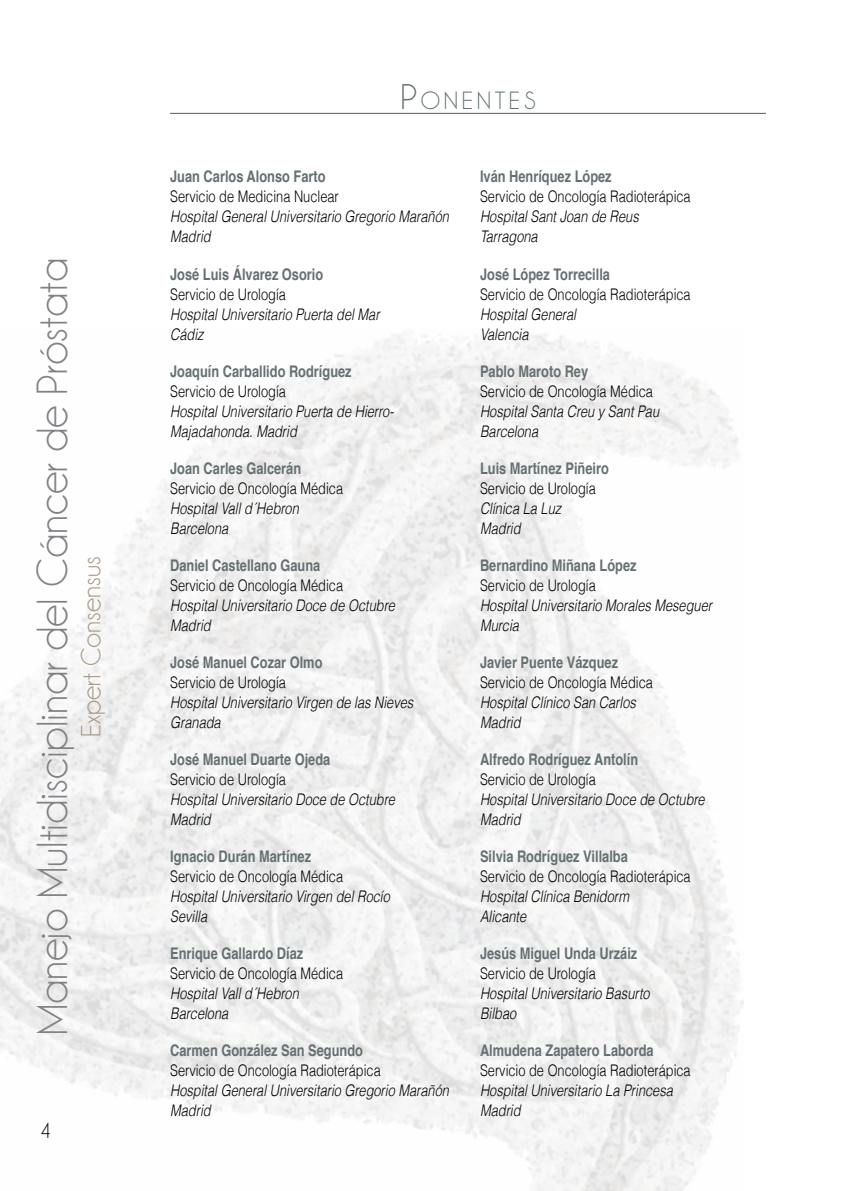
<style>
.page{position:relative;width:851px;height:1191px;background:#fff}
.page>*{position:absolute;margin:0;border:0;box-sizing:border-box;transform-origin:0 0}
.t1{font:44px "Champagne&Limousines";color:#808285}
.t2{font:28px "Champagne&Limousines";color:#a69984}
.t3{font:25.2px "Champagne&Limousines";letter-spacing:.145em;color:#647072}
.t4{font:22px "Champagne&Limousines";color:#000}
.t5{font:italic 300 16px/20px "Helvetica";color:#000;scale:.8 1}
.t6{font:300 16px "Helvetica";color:#000;scale:.8 1}
.t7{font:700 16px "Helvetica";color:#647072;scale:.8 1}
.s1{font-size:36px}
</style>
<div class="page">
<hr style="left:170px;top:113px;width:595px;height:1px;background:#647072">
<h1 class="t1" style="left:27px;top:1035px;width:778px;rotate:-90deg">Manejo Multidisciplinar del Cáncer de Próstata</h1>
<h2 class="t2" style="left:75px;top:737px;width:182px;rotate:-90deg">Expert Consensus</h2>
<h3 class="t4" style="left:40px;top:1118px;width:13px">4</h3>
<h3 class="t3" style="left:400px;top:86px;width:137px"><span class="s1">P</span>ONENTES</h3>
<p class="t7" style="left:170px;top:162px;width:196px">Juan Carlos Alonso Farto</p>
<p class="t6" style="left:170px;top:184px;width:212px">Servicio de Medicina Nuclear</p>
<p class="t5" style="left:170px;top:206px;width:350px">Hospital General Universitario Gregorio Marañón<br>Madrid</p>
<p class="t7" style="left:170px;top:259px;width:193px">José Luis Álvarez Osorio</p>
<p class="t6" style="left:170px;top:281px;width:146px">Servicio de Urología</p>
<p class="t5" style="left:170px;top:303px;width:263px">Hospital Universitario Puerta del Mar<br>Cádiz</p>
<p class="t7" style="left:170px;top:356px;width:228px">Joaquín Carballido Rodríguez</p>
<p class="t6" style="left:170px;top:378px;width:146px">Servicio de Urología</p>
<p class="t5" style="left:170px;top:400px;width:281px">Hospital Universitario Puerta de Hierro-<br>Majadahonda. Madrid</p>
<p class="t7" style="left:170px;top:453px;width:165px">Joan Carles Galcerán</p>
<p class="t6" style="left:170px;top:475px;width:218px">Servicio de Oncología Médica</p>
<p class="t5" style="left:170px;top:497px;width:162px">Hospital Vall d´Hebron<br>Barcelona</p>
<p class="t7" style="left:170px;top:550px;width:189px">Daniel Castellano Gauna</p>
<p class="t6" style="left:170px;top:572px;width:218px">Servicio de Oncología Médica</p>
<p class="t5" style="left:170px;top:594px;width:282px">Hospital Universitario Doce de Octubre<br>Madrid</p>
<p class="t7" style="left:170px;top:647px;width:192px">José Manuel Cozar Olmo</p>
<p class="t6" style="left:170px;top:669px;width:146px">Servicio de Urología</p>
<p class="t5" style="left:170px;top:692px;width:305px">Hospital Universitario Virgen de las Nieves<br>Granada</p>
<p class="t7" style="left:170px;top:744px;width:202px">José Manuel Duarte Ojeda</p>
<p class="t6" style="left:170px;top:766px;width:146px">Servicio de Urología</p>
<p class="t5" style="left:170px;top:789px;width:282px">Hospital Universitario Doce de Octubre<br>Madrid</p>
<p class="t7" style="left:170px;top:841px;width:178px">Ignacio Durán Martínez</p>
<p class="t6" style="left:170px;top:863px;width:218px">Servicio de Oncología Médica</p>
<p class="t5" style="left:170px;top:886px;width:276px">Hospital Universitario Virgen del Rocío<br>Sevilla</p>
<p class="t7" style="left:170px;top:938px;width:168px">Enrique Gallardo Díaz</p>
<p class="t6" style="left:170px;top:960px;width:218px">Servicio de Oncología Médica</p>
<p class="t5" style="left:170px;top:983px;width:162px">Hospital Vall d´Hebron<br>Barcelona</p>
<p class="t7" style="left:170px;top:1035px;width:242px">Carmen González San Segundo</p>
<p class="t6" style="left:170px;top:1057px;width:265px">Servicio de Oncología Radioterápica</p>
<p class="t5" style="left:170px;top:1080px;width:350px">Hospital General Universitario Gregorio Marañón<br>Madrid</p>
<p class="t7" style="left:480px;top:162px;width:166px">Iván Henríquez López</p>
<p class="t6" style="left:480px;top:184px;width:265px">Servicio de Oncología Radioterápica</p>
<p class="t5" style="left:480px;top:206px;width:200px">Hospital Sant Joan de Reus<br>Tarragona</p>
<p class="t7" style="left:480px;top:259px;width:164px">José López Torrecilla</p>
<p class="t6" style="left:480px;top:281px;width:265px">Servicio de Oncología Radioterápica</p>
<p class="t5" style="left:480px;top:303px;width:122px">Hospital General<br>Valencia</p>
<p class="t7" style="left:480px;top:356px;width:137px">Pablo Maroto Rey</p>
<p class="t6" style="left:480px;top:378px;width:218px">Servicio de Oncología Médica</p>
<p class="t5" style="left:480px;top:400px;width:225px">Hospital Santa Creu y Sant Pau<br>Barcelona</p>
<p class="t7" style="left:480px;top:453px;width:162px">Luis Martínez Piñeiro</p>
<p class="t6" style="left:480px;top:475px;width:146px">Servicio de Urología</p>
<p class="t5" style="left:480px;top:497px;width:103px">Clínica La Luz<br>Madrid</p>
<p class="t7" style="left:480px;top:550px;width:197px">Bernardino Miñana López</p>
<p class="t6" style="left:480px;top:572px;width:146px">Servicio de Urología</p>
<p class="t5" style="left:480px;top:594px;width:291px">Hospital Universitario Morales Meseguer<br>Murcia</p>
<p class="t7" style="left:480px;top:647px;width:174px">Javier Puente Vázquez</p>
<p class="t6" style="left:480px;top:669px;width:218px">Servicio de Oncología Médica</p>
<p class="t5" style="left:480px;top:692px;width:196px">Hospital Clínico San Carlos<br>Madrid</p>
<p class="t7" style="left:480px;top:744px;width:199px">Alfredo Rodríguez Antolín</p>
<p class="t6" style="left:480px;top:766px;width:146px">Servicio de Urología</p>
<p class="t5" style="left:480px;top:789px;width:282px">Hospital Universitario Doce de Octubre<br>Madrid</p>
<p class="t7" style="left:480px;top:841px;width:186px">Silvia Rodríguez Villalba</p>
<p class="t6" style="left:480px;top:863px;width:265px">Servicio de Oncología Radioterápica</p>
<p class="t5" style="left:480px;top:886px;width:188px">Hospital Clínica Benidorm<br>Alicante</p>
<p class="t7" style="left:480px;top:938px;width:198px">Jesús Miguel Unda Urzáiz</p>
<p class="t6" style="left:480px;top:960px;width:146px">Servicio de Urología</p>
<p class="t5" style="left:480px;top:983px;width:213px">Hospital Universitario Basurto<br>Bilbao</p>
<p class="t7" style="left:480px;top:1035px;width:218px">Almudena Zapatero Laborda</p>
<p class="t6" style="left:480px;top:1057px;width:265px">Servicio de Oncología Radioterápica</p>
<p class="t5" style="left:480px;top:1080px;width:242px">Hospital Universitario La Princesa<br>Madrid</p>
</div>
